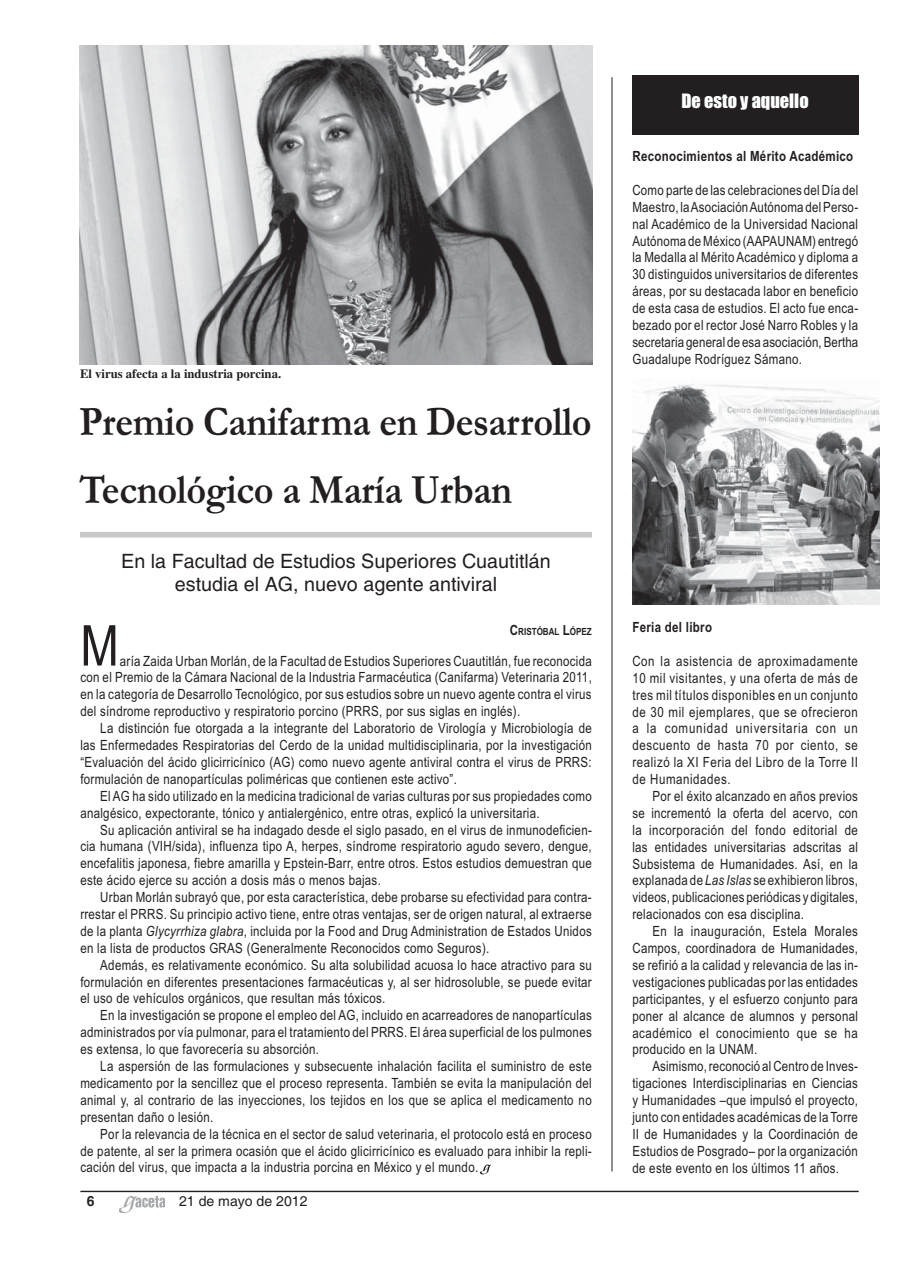
<style>
.page{position:relative;width:918px;height:1269px;background:#fff}
.page>*{position:absolute;margin:0;border:0;box-sizing:border-box;transform-origin:0 0}
.t1{font:56.25px "Arial Narrow";color:#231f20}
.t2{font:700 42.3px/67.7px "Garamond";letter-spacing:-.01em;color:#231f20;scale:.9 1}
.t3{font:19.65px/22.5px "Helvetica";color:#231f20;text-align:center}
.t4{font:18.3px "Impact";color:#fff}
.t5{font:14.1px/17px "Arial Narrow";letter-spacing:.02em;color:#231f20;text-align:justify}
.t6{font:700 14.1px "Arial Narrow";letter-spacing:.02em;color:#231f20}
.t7{font:14.1px "Helvetica";color:#231f20}
.t8{font:700 14.1px "Helvetica";color:#231f20}
.t9{font:700 12.6px "Times";color:#231f20}
.t10{font:700 9.9px "Arial Narrow";color:#231f20}
.s1{font-size:14.1px}
.s2{font-style:italic}
</style>
<div class="page">
<hr style="left:80px;top:1191px;width:779px;height:1px;background:#231f20">
<img style="left:119px;top:1196px;width:46px;height:16px">
<div style="left:80px;top:532px;width:512px;height:5px;background:#c6c8ca"></div>
<svg style="left:480px;top:1165px;width:11px;height:9px"></svg>
<img style="left:79px;top:45px;width:513px;height:319px">
<hr style="left:612px;top:77px;width:1px;height:1094px;background:#231f20">
<div style="left:632px;top:76px;width:226px;height:59px;background:#231f20"></div>
<img style="left:632px;top:384px;width:247px;height:220px">
<p class="t9" style="left:80px;top:369px;width:203px">El virus afecta a la industria porcina.</p>
<h2 class="t2" style="left:79px;top:391px;width:571px">Premio Canifarma en Desarrollo<br>Tecnológico a María Urban</h2>
<h3 class="t3" style="left:121px;top:552px;width:431px">En la Facultad de Estudios Superiores Cuautitlán estudia el AG, nuevo agente antiviral</h3>
<p class="t10" style="left:510px;top:626px;width:83px"><span class="s1">C</span>RISTÓBAL <span class="s1">L</span>ÓPEZ</p>
<h1 class="t1" style="left:80px;top:625px;width:40px">M</h1>
<p class="t5" style="left:80px;top:654px;width:513px;text-indent:40px">aría Zaida Urban Morlán, de la Facultad de Estudios Superiores Cuautitlán, fue reconocida con el Premio de la Cámara Nacional de la Industria Farmacéutica (Canifarma) Veterinaria 2011, en la categoría de Desarrollo Tecnológico, por sus estudios sobre un nuevo agente contra el virus del síndrome reproductivo y respiratorio porcino (PRRS, por sus siglas en inglés).</p>
<p class="t5" style="left:80px;top:721px;width:513px;text-indent:20px">La distinción fue otorgada a la integrante del Laboratorio de Virología y Microbiología de las Enfermedades Respiratorias del Cerdo de la unidad multidisciplinaria, por la investigación “Evaluación del ácido glicirricínico (AG) como nuevo agente antiviral contra el virus de PRRS: formulación de nanopartículas poliméricas que contienen este activo”.</p>
<p class="t5" style="left:80px;top:789px;width:513px;text-indent:20px">El AG ha sido utilizado en la medicina tradicional de varias culturas por sus propiedades como analgésico, expectorante, tónico y antialergénico, entre otras, explicó la universitaria.</p>
<p class="t5" style="left:80px;top:822px;width:513px;text-indent:20px">Su aplicación antiviral se ha indagado desde el siglo pasado, en el virus de inmunodeficien&shy;cia humana (VIH/sida), influenza tipo A, herpes, síndrome respiratorio agudo severo, dengue, encefalitis japonesa, fiebre amarilla y Epstein-Barr, entre otros. Estos estudios demuestran que este ácido ejerce su acción a dosis más o menos bajas.</p>
<p class="t5" style="left:80px;top:890px;width:513px;text-indent:20px">Urban Morlán subrayó que, por esta característica, debe probarse su efectividad para contra&shy;rrestar el PRRS. Su principio activo tiene, entre otras ventajas, ser de origen natural, al extraerse de la planta <span class="s2">Glycyrrhiza glabra</span>, incluida por la Food and Drug Administration de Estados Unidos en la lista de productos GRAS (Generalmente Reconocidos como Seguros).</p>
<p class="t5" style="left:80px;top:958px;width:513px;text-indent:20px">Además, es relativamente económico. Su alta solubilidad acuosa lo hace atractivo para su formulación en diferentes presentaciones farmacéuticas y, al ser hidrosoluble, se puede evitar el uso de vehículos orgánicos, que resultan más tóxicos.</p>
<p class="t5" style="left:80px;top:1008px;width:513px;text-indent:20px">En la investigación se propone el empleo del AG, incluido en acarreadores de nanopartículas administrados por vía pulmonar, para el tratamiento del PRRS. El área superficial de los pulmones es extensa, lo que favorecería su absorción.</p>
<p class="t5" style="left:80px;top:1059px;width:513px;text-indent:20px">La aspersión de las formulaciones y subsecuente inhalación facilita el suministro de este medicamento por la sencillez que el proceso representa. También se evita la manipulación del animal y, al contrario de las inyecciones, los tejidos en los que se aplica el medicamento no presentan daño o lesión.</p>
<p class="t5" style="left:80px;top:1127px;width:513px;text-indent:20px">Por la relevancia de la técnica en el sector de salud veterinaria, el protocolo está en proceso de patente, al ser la primera ocasión que el ácido glicirricínico es evaluado para inhibir la repli&shy;cación del virus, que impacta a la industria porcina en México y el mundo.</p>
<p class="t8" style="left:87px;top:1196px;width:9px">6</p>
<p class="t7" style="left:179px;top:1196px;width:130px">21 de mayo de 2012</p>
<p class="t4" style="left:681px;top:95px;width:129px">De esto y aquello</p>
<p class="t6" style="left:632px;top:151px;width:222px">Reconocimientos al Mérito Académico</p>
<p class="t5" style="left:632px;top:183px;width:227px">Como parte de las celebraciones del Día del Maestro, la Asociación Autónoma del Perso&shy;nal Académico de la Universidad Nacional Autónoma de México (AAPAUNAM) entregó la Medalla al Mérito Académico y diploma a 30 distinguidos universitarios de diferentes áreas, por su destacada labor en beneficio de esta casa de estudios. El acto fue enca&shy;bezado por el rector José Narro Robles y la secretaria general de esa asociación, Bertha Guadalupe Rodríguez Sámano.</p>
<p class="t6" style="left:632px;top:622px;width:81px">Feria del libro</p>
<p class="t5" style="left:632px;top:654px;width:227px">Con la asistencia de aproximadamente 10 mil visitantes, y una oferta de más de tres mil títulos disponibles en un conjunto de 30 mil ejemplares, que se ofrecieron a la comunidad universitaria con un descuento de hasta 70 por ciento, se realizó la XI Feria del Libro de la Torre II de Humanidades.</p>
<p class="t5" style="left:632px;top:789px;width:227px;text-indent:20px">Por el éxito alcanzado en años previos se incrementó la oferta del acervo, con la incorporación del fondo editorial de las entidades universitarias adscritas al Subsistema de Humanidades. Así, en la explanada de <span class="s2">Las Islas</span> se exhibieron libros, videos, publicaciones periódicas y digitales, relacionados con esa disciplina.</p>
<p class="t5" style="left:632px;top:924px;width:227px;text-indent:20px">En la inauguración, Estela Morales Campos, coordinadora de Humanidades, se refirió a la calidad y relevancia de las in&shy;vestigaciones publicadas por las entidades participantes, y el esfuerzo conjunto para poner al alcance de alumnos y personal académico el conocimiento que se ha producido en la UNAM.</p>
<p class="t5" style="left:632px;top:1059px;width:227px;text-indent:20px">Asimismo, reconoció al Centro de Inves&shy;tigaciones Interdisciplinarias en Ciencias y Humanidades –que impulsó el proyecto, junto con entidades académicas de la Torre II de Humanidades y la Coordinación de Estudios de Posgrado– por la organización de este evento en los últimos 11 años.</p>
</div>
